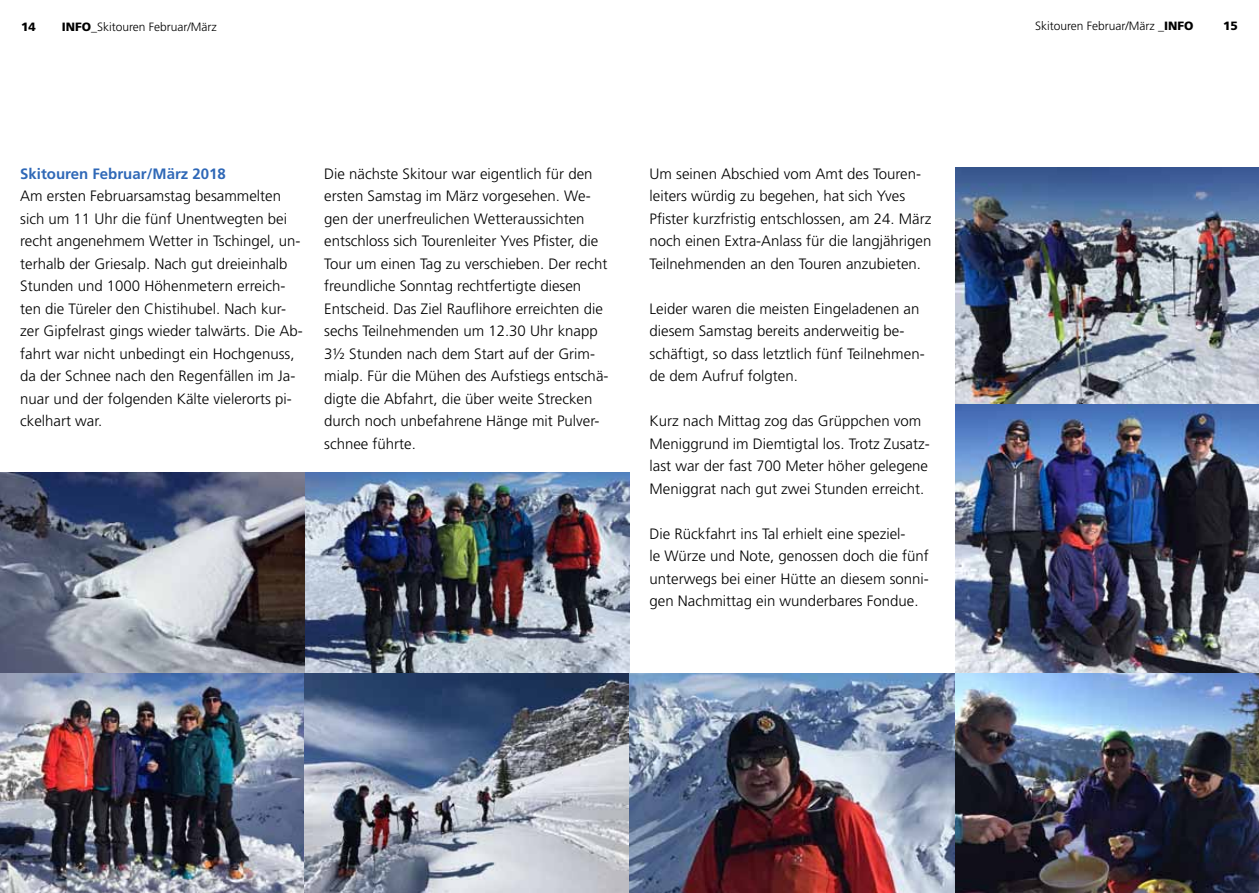
<style>
.page{position:relative;width:1259px;height:893px;background:#fff}
.page>*{position:absolute;margin:0;border:0;box-sizing:border-box;transform-origin:0 0}
.t1{font:300 15px/22.5px "Frutiger LT Std";color:#000}
.t2{font:700 15px "Frutiger LT Std";color:#2f68b7}
.t3{font:300 12px "Frutiger LT Std";color:#000}
.t4{font:900 12px "Frutiger LT Std";color:#000}
.s1{font-weight:900}
</style>
<div class="page">
<img style="left:0;top:673px;width:955px;height:220px">
<img style="left:955px;top:168px;width:304px;height:725px">
<img style="left:0;top:472px;width:629px;height:202px">
<p class="t4" style="left:21px;top:19px;width:16px">14</p>
<p class="t3" style="left:62px;top:20px;width:157px"><span class="s1">INFO</span>_Skitouren Februar/März</p>
<p class="t3" style="left:1035px;top:19px;width:160px">Skitouren Februar/März _<span class="s1">INFO</span></p>
<p class="t4" style="left:1223px;top:19px;width:16px">15</p>
<p class="t2" style="left:20px;top:165px;width:207px">Skitouren Februar/März 2018</p>
<p class="t1" style="left:20px;top:185px;width:284px">Am ersten Februarsamstag besammelten sich um 11 Uhr die fünf Unentwegten bei recht angenehmem Wetter in Tschingel, un&shy;terhalb der Griesalp. Nach gut dreieinhalb Stunden und 1000 Höhenmetern erreich&shy;ten die Türeler den Chistihubel. Nach kur&shy;zer Gipfelrast gings wieder talwärts. Die Ab&shy;fahrt war nicht unbedingt ein Hochgenuss, da der Schnee nach den Regenfällen im Ja&shy;nuar und der folgenden Kälte vielerorts pi&shy;ckelhart war.</p>
<p class="t1" style="left:324px;top:162px;width:286px">Die nächste Skitour war eigentlich für den ersten Samstag im März vorgesehen. We&shy;gen der unerfreulichen Wetteraussichten entschloss sich Tourenleiter Yves Pfister, die Tour um einen Tag zu verschieben. Der recht freundliche Sonntag rechtfertigte diesen Entscheid. Das Ziel Rauflihore erreichten die sechs Teilnehmenden um 12.30 Uhr knapp 3½ Stunden nach dem Start auf der Grim&shy;mialp. Für die Mühen des Aufstiegs entschä&shy;digte die Abfahrt, die über weite Strecken durch noch unbefahrene Hänge mit Pulver&shy;schnee führte.</p>
<p class="t1" style="left:649px;top:162px;width:283px">Um seinen Abschied vom Amt des Touren&shy;leiters würdig zu begehen, hat sich Yves Pfister kurzfristig entschlossen, am 24. März noch einen Extra-Anlass für die langjährigen Teilnehmenden an den Touren anzubieten.</p>
<p class="t1" style="left:649px;top:297px;width:277px">Leider waren die meisten Eingeladenen an diesem Samstag bereits anderweitig be&shy;schäftigt, so dass letztlich fünf Teilnehmen&shy;de dem Aufruf folgten.</p>
<p class="t1" style="left:649px;top:410px;width:282px">Kurz nach Mittag zog das Grüppchen vom Meniggrund im Diemtigtal los. Trotz Zusatz&shy;last war der fast 700 Meter höher gelegene Meniggrat nach gut zwei Stunden erreicht.</p>
<p class="t1" style="left:649px;top:522px;width:281px">Die Rückfahrt ins Tal erhielt eine speziel-<br>le Würze und Note, genossen doch die fünf unterwegs bei einer Hütte an diesem sonni&shy;gen Nachmittag ein wunderbares Fondue.</p>
</div>
